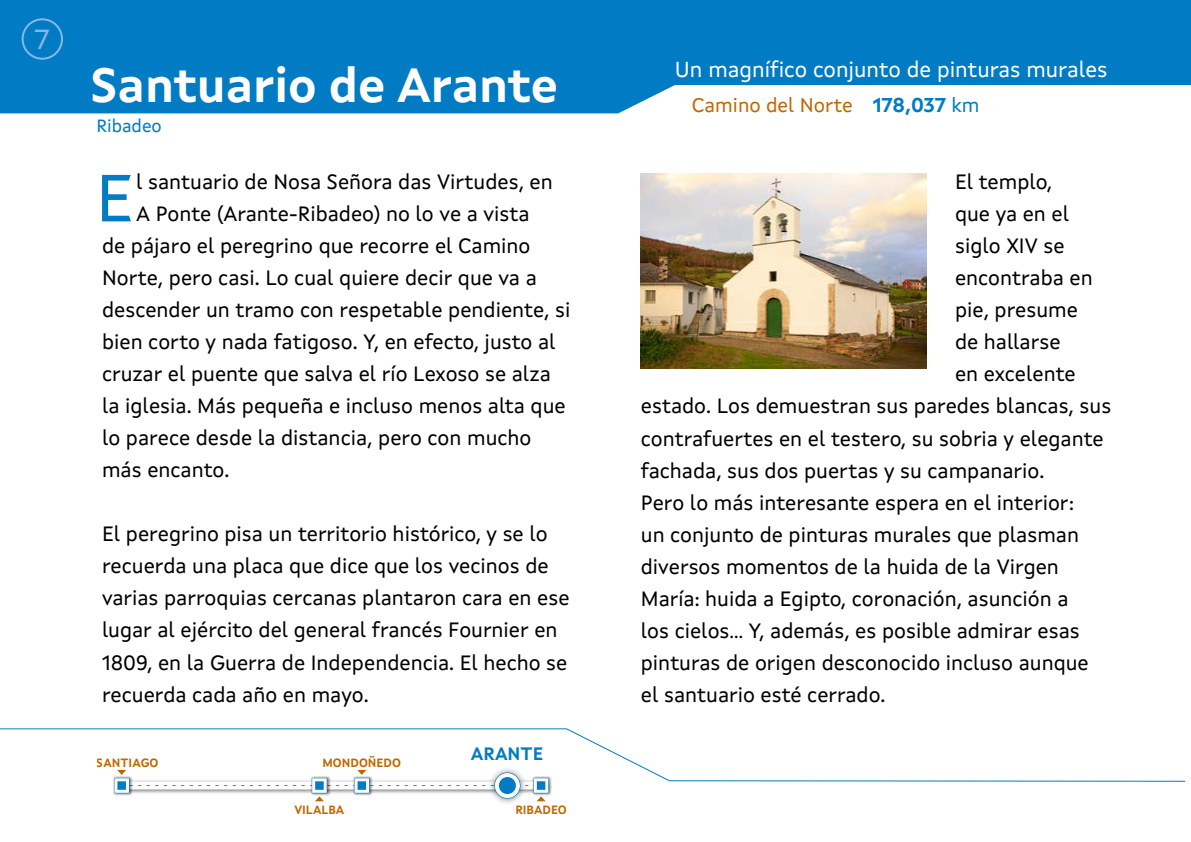
<style>
.page{position:relative;width:1191px;height:842px;background:#fff}
.page>*{position:absolute;margin:0;border:0;box-sizing:border-box;transform-origin:0 0}
.t1{font:67.4px "Xunta Sans";color:#007bc4}
.t2{font:700 48px "Xunta Sans";color:#fff}
.t3{font:28px "Xunta Sans";color:#89b8e4}
.t4{font:22px "Xunta Sans";color:#fff}
.t5{font:21px/32px "Xunta Sans";color:#000}
.t6{font:20px "Xunta Sans";color:#c16700}
.t7{font:18px "Xunta Sans";color:#007bc4}
.t8{font:700 18px "Xunta Sans";color:#007bc4}
.t9{font:700 12px "Xunta Sans";color:#c16700}
.s1{font-weight:700;color:#007bc4}
.s2{color:#007bc4}
</style>
<div class="page">
<svg style="left:0;top:0;width:1191px;height:113px;background:#1c89ca"></svg>
<svg style="left:0;top:728px;width:1186px;height:54px"></svg>
<div style="left:22px;top:18px;width:41px;height:42px;border:2px solid #89b8e4;border-radius:50%"></div>
<div style="left:91px;top:741px;width:482px;height:85px;background:#fff"></div>
<img style="left:113px;top:777px;width:1px;height:17px">
<img style="left:549px;top:776px;width:3px;height:19px">
<svg style="left:114px;top:770px;width:435px;height:31px"></svg>
<img style="left:641px;top:173px;width:285px;height:196px">
<h3 class="t3" style="left:35px;top:22px;width:16px">7</h3>
<h2 class="t2" style="left:91px;top:56px;width:469px">Santuario de Arante</h2>
<p class="t7" style="left:96px;top:115px;width:67px">Ribadeo</p>
<h1 class="t1" style="left:96px;top:157px;width:39px">E</h1>
<p class="t5" style="left:136px;top:166px;width:418px">l santuario de Nosa Señora das Virtudes, en</p>
<p class="t5" style="left:136px;top:198px;width:395px">A Ponte (Arante-Ribadeo) no lo ve a vista</p>
<p class="t5" style="left:102px;top:230px;width:430px">de pájaro el peregrino que recorre el Camino</p>
<p class="t5" style="left:102px;top:262px;width:436px">Norte, pero casi. Lo cual quiere decir que va a</p>
<p class="t5" style="left:102px;top:294px;width:470px">descender un tramo con respetable pendiente, si</p>
<p class="t5" style="left:102px;top:326px;width:455px">bien corto y nada fatigoso. Y, en efecto, justo al</p>
<p class="t5" style="left:102px;top:358px;width:450px">cruzar el puente que salva el río Lexoso se alza</p>
<p class="t5" style="left:102px;top:390px;width:465px">la iglesia. Más pequeña e incluso menos alta que</p>
<p class="t5" style="left:102px;top:422px;width:431px">lo parece desde la distancia, pero con mucho</p>
<p class="t5" style="left:102px;top:454px;width:129px">más encanto.</p>
<p class="t5" style="left:102px;top:518px;width:469px">El peregrino pisa un territorio histórico, y se lo recuerda una placa que dice que los vecinos de varias parroquias cercanas plantaron cara en ese lugar al ejército del general francés Fournier en 1809, en la Guerra de Independencia. El hecho se recuerda cada año en mayo.</p>
<p class="t9" style="left:97px;top:755px;width:63px">SANTIAGO</p>
<p class="t9" style="left:322px;top:755px;width:80px">MONDOÑEDO</p>
<p class="t9" style="left:294px;top:802px;width:51px">VILALBA</p>
<p class="t8" style="left:471px;top:743px;width:74px">ARANTE</p>
<p class="t9" style="left:515px;top:802px;width:53px">RIBADEO</p>
<p class="t4" style="left:675px;top:56px;width:434px">Un magnífico conjunto de pinturas murales</p>
<p class="t6" style="left:692px;top:93px;width:289px">Camino del Norte <span class="s1">178,037</span> <span class="s2">km</span></p>
<p class="t5" style="left:955px;top:166px;width:99px">El templo,</p>
<p class="t5" style="left:955px;top:198px;width:116px">que ya en el</p>
<p class="t5" style="left:955px;top:230px;width:111px">siglo XIV se</p>
<p class="t5" style="left:955px;top:262px;width:139px">encontraba en</p>
<p class="t5" style="left:955px;top:294px;width:124px">pie, presume</p>
<p class="t5" style="left:955px;top:326px;width:107px">de hallarse</p>
<p class="t5" style="left:955px;top:358px;width:122px">en excelente</p>
<p class="t5" style="left:641px;top:390px;width:472px">estado. Los demuestran sus paredes blancas, sus</p>
<p class="t5" style="left:641px;top:422px;width:464px">contrafuertes en el testero, su sobria y elegante</p>
<p class="t5" style="left:641px;top:454px;width:405px">fachada, sus dos puertas y su campanario.</p>
<p class="t5" style="left:641px;top:486px;width:434px">Pero lo más interesante espera en el interior:</p>
<p class="t5" style="left:641px;top:518px;width:440px">un conjunto de pinturas murales que plasman</p>
<p class="t5" style="left:641px;top:550px;width:419px">diversos momentos de la huida de la Virgen</p>
<p class="t5" style="left:641px;top:582px;width:429px">María: huida a Egipto, coronación, asunción a</p>
<p class="t5" style="left:641px;top:614px;width:440px">los cielos… Y, además, es posible admirar esas</p>
<p class="t5" style="left:641px;top:646px;width:449px">pinturas de origen desconocido incluso aunque</p>
<p class="t5" style="left:641px;top:678px;width:246px">el santuario esté cerrado.</p>
</div>
